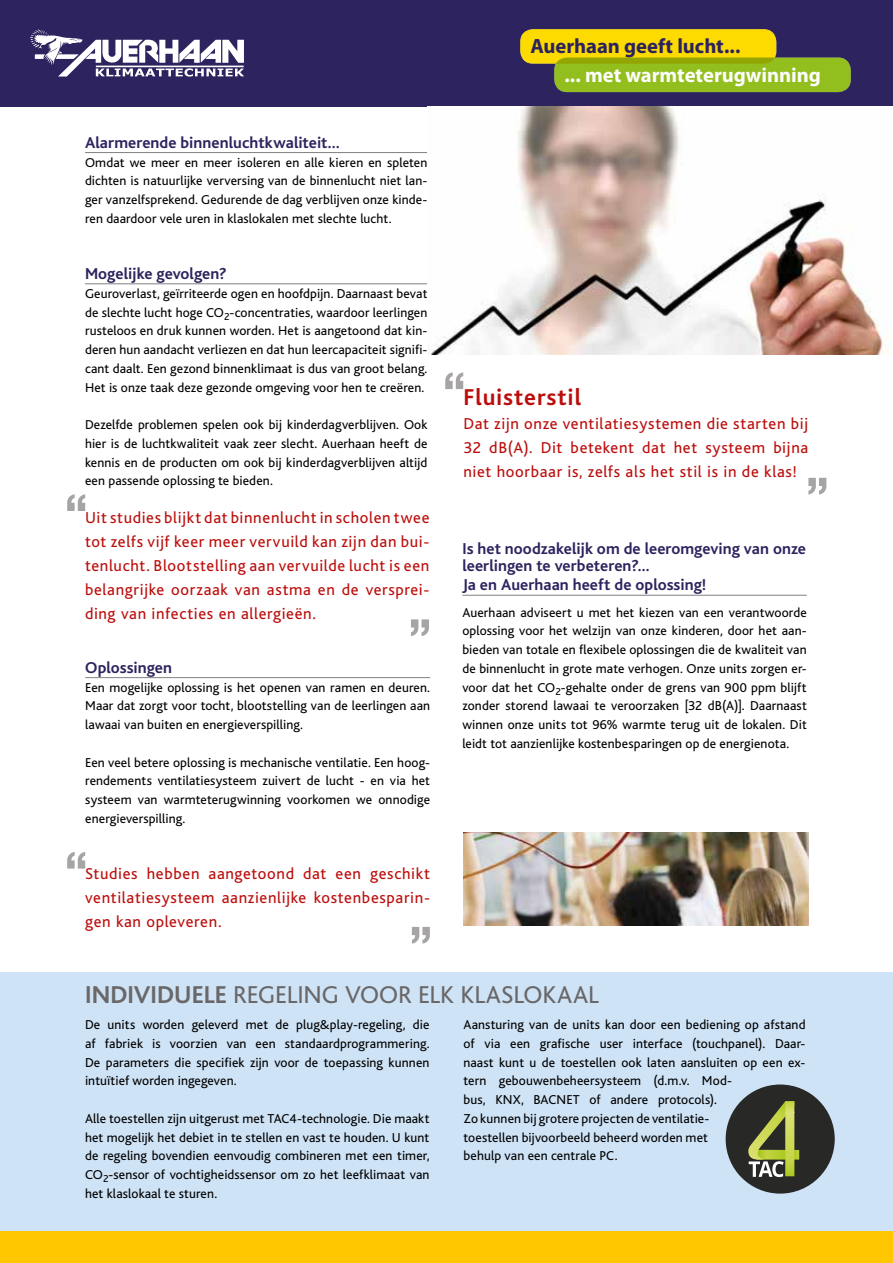
<style>
.page{position:relative;width:893px;height:1263px;background:#fff}
.page>*{position:absolute;margin:0;border:0;box-sizing:border-box;transform-origin:0 0}
.t1{font:25.5px "Bliss";letter-spacing:-.005em;color:#696768}
.t2{font:700 24px "Bliss";letter-spacing:.035em;color:#bb0e0c}
.t3{font:700 20.7px "Myriad Pro";letter-spacing:-.005em;color:#fff}
.t4{font:700 20.7px "Myriad Pro";color:#2d235e}
.t5{font:16.5px/24px "Bliss";letter-spacing:.04em;color:#bb0e0c;text-align:justify}
.t6{font:700 16.5px/16.5px "Bliss";letter-spacing:.005em;color:#2d235e}
.t7{font:13.5px/18.8px "Bliss";letter-spacing:.01em;color:#000;text-align:justify}
.s1{font-weight:700}
</style>
<div class="page">
<div style="left:0;top:973px;width:893px;height:258px;background:#cfe3f6"></div>
<div style="left:0;top:1231px;width:893px;height:32px;background:#fec700"></div>
<hr style="left:85px;top:152px;width:342px;height:1px;background:#878787">
<hr style="left:85px;top:283px;width:342px;height:1px;background:#878787">
<hr style="left:85px;top:677px;width:345px;height:1px;background:#878787">
<svg style="left:445px;top:372px;width:18px;height:17px"></svg>
<svg style="left:808px;top:478px;width:18px;height:16px"></svg>
<hr style="left:462px;top:595px;width:345px;height:1px;background:#878787">
<svg style="left:67px;top:494px;width:18px;height:17px"></svg>
<svg style="left:411px;top:619px;width:18px;height:17px"></svg>
<svg style="left:67px;top:852px;width:18px;height:16px"></svg>
<svg style="left:412px;top:927px;width:18px;height:16px"></svg>
<img style="left:463px;top:832px;width:345px;height:94px">
<div style="left:726px;top:1084px;width:109px;height:109px;background:#282827;border-radius:50%"></div>
<div style="left:756px;top:1150px;width:43px;height:9px;background:#b4cd2d"></div>
<svg style="left:748px;top:1101px;width:46px;height:76px"></svg>
<div style="left:0;top:0;width:893px;height:106px;background:#2d235e"></div>
<svg style="left:30px;top:29px;width:214px;height:48px"></svg>
<div style="left:554px;top:58px;width:297px;height:34px;background:#95c11f;border-radius:13px"></div>
<svg style="left:520px;top:29px;width:256px;height:35px;background:#ebd101"></svg>
<img style="left:428px;top:106px;width:461px;height:248px">
<h3 class="t4" style="left:530px;top:35px;width:211px">Auerhaan geeft lucht...</h3>
<p class="t6" style="left:85px;top:134px;width:256px">Alarmerende binnenluchtkwaliteit…</p>
<p class="t7" style="left:85px;top:153px;width:344px">Omdat we meer en meer isoleren en alle kieren en spleten dichten is natuurlijke verversing van de binnenlucht niet lan&shy;ger vanzelfsprekend. Gedurende de dag verblijven onze kinde&shy;ren daardoor vele uren in klaslokalen met slechte lucht.</p>
<p class="t6" style="left:85px;top:266px;width:143px">Mogelijke gevolgen?</p>
<p class="t7" style="left:85px;top:284px;width:344px">Geuroverlast, geïrriteerde ogen en hoofdpijn. Daarnaast bevat de slechte lucht hoge CO<sub>2</sub>-concentraties, waardoor leerlingen rusteloos en druk kunnen worden. Het is aangetoond dat kin&shy;deren hun aandacht verliezen en dat hun leercapaciteit signifi&shy;cant daalt. Een gezond binnenklimaat is dus van groot belang.<br>Het is onze taak deze gezonde omgeving voor hen te creëren.</p>
<p class="t7" style="left:85px;top:415px;width:344px">Dezelfde problemen spelen ook bij kinderdagverblijven. Ook hier is de luchtkwaliteit vaak zeer slecht. Auerhaan heeft de kennis en de producten om ook bij kinderdagverblijven altijd een passende oplossing te bieden.</p>
<p class="t5" style="left:85px;top:506px;width:346px">Uit studies blijkt dat binnenlucht in scholen twee tot zelfs vijf keer meer vervuild kan zijn dan bui&shy;tenlucht. Blootstelling aan vervuilde lucht is een belangrijke oorzaak van astma en de versprei&shy;ding van infecties en allergieën.</p>
<p class="t6" style="left:85px;top:659px;width:88px">Oplossingen</p>
<p class="t7" style="left:85px;top:678px;width:346px">Een mogelijke oplossing is het openen van ramen en deuren.<br>Maar dat zorgt voor tocht, blootstelling van de leerlingen aan lawaai van buiten en energieverspilling.</p>
<p class="t7" style="left:85px;top:753px;width:346px">Een veel betere oplossing is mechanische ventilatie. Een hoog&shy;rendements ventilatiesysteem zuivert de lucht - en via het systeem van warmteterugwinning voorkomen we onnodige energieverspilling.</p>
<p class="t5" style="left:85px;top:862px;width:346px">Studies hebben aangetoond dat een geschikt ventilatiesysteem aanzienlijke kostenbesparin&shy;gen kan opleveren.</p>
<h3 class="t3" style="left:564px;top:63px;width:258px">... met warmteterugwinning</h3>
<h2 class="t2" style="left:463px;top:385px;width:119px">Fluisterstil</h2>
<p class="t5" style="left:463px;top:412px;width:346px">Dat zijn onze ventilatiesystemen die starten bij 32 dB(A). Dit betekent dat het systeem bijna niet hoorbaar is, zelfs als het stil is in de klas!</p>
<p class="t6" style="left:462px;top:541px;width:345px">Is het noodzakelijk om de leeromgeving van onze leerlingen te verbeteren?...</p>
<p class="t6" style="left:462px;top:577px;width:246px">Ja en Auerhaan heeft de oplossing!</p>
<p class="t7" style="left:462px;top:603px;width:346px">Auerhaan adviseert u met het kiezen van een verantwoorde oplossing voor het welzijn van onze kinderen, door het aan&shy;bieden van totale en flexibele oplossingen die de kwaliteit van de binnenlucht in grote mate verhogen. Onze units zorgen er&shy;voor dat het CO<sub>2</sub>-gehalte onder de grens van 900 ppm blijft zonder storend lawaai te veroorzaken [32 dB(A)]. Daarnaast winnen onze units tot 96% warmte terug uit de lokalen. Dit leidt tot aanzienlijke kostenbesparingen op de energienota.</p>
<h1 class="t1" style="left:85px;top:981px;width:515px"><span class="s1">INDIVIDUELE</span> REGELING VOOR ELK KLASLOKAAL</h1>
<p class="t7" style="left:85px;top:1015px;width:346px">De units worden geleverd met de plug&amp;play-regeling, die af fabriek is voorzien van een standaardprogrammering.<br>De parameters die specifiek zijn voor de toepassing kunnen intuïtief worden ingegeven.</p>
<p class="t7" style="left:85px;top:1109px;width:346px">Alle toestellen zijn uitgerust met TAC4-technologie. Die maakt het mogelijk het debiet in te stellen en vast te houden. U kunt de regeling bovendien eenvoudig combineren met een timer, CO<sub>2</sub>-sensor of vochtigheidssensor om zo het leefklimaat van het klaslokaal te sturen.</p>
<p class="t7" style="left:463px;top:1015px;width:344px;text-align:left">Aansturing van de units kan door een bediening op afstand of via een grafische user interface (touchpanel). Daar&shy;naast kunt u de toestellen ook laten aansluiten op een ex&shy;tern gebouwenbeheersysteem (d.m.v. Mod-<br>bus, KNX, BACNET of andere protocols).<br>Zo kunnen bij grotere projecten de ventilatie-<br>toestellen bijvoorbeeld beheerd worden met<br>behulp van een centrale PC.</p>
</div>
